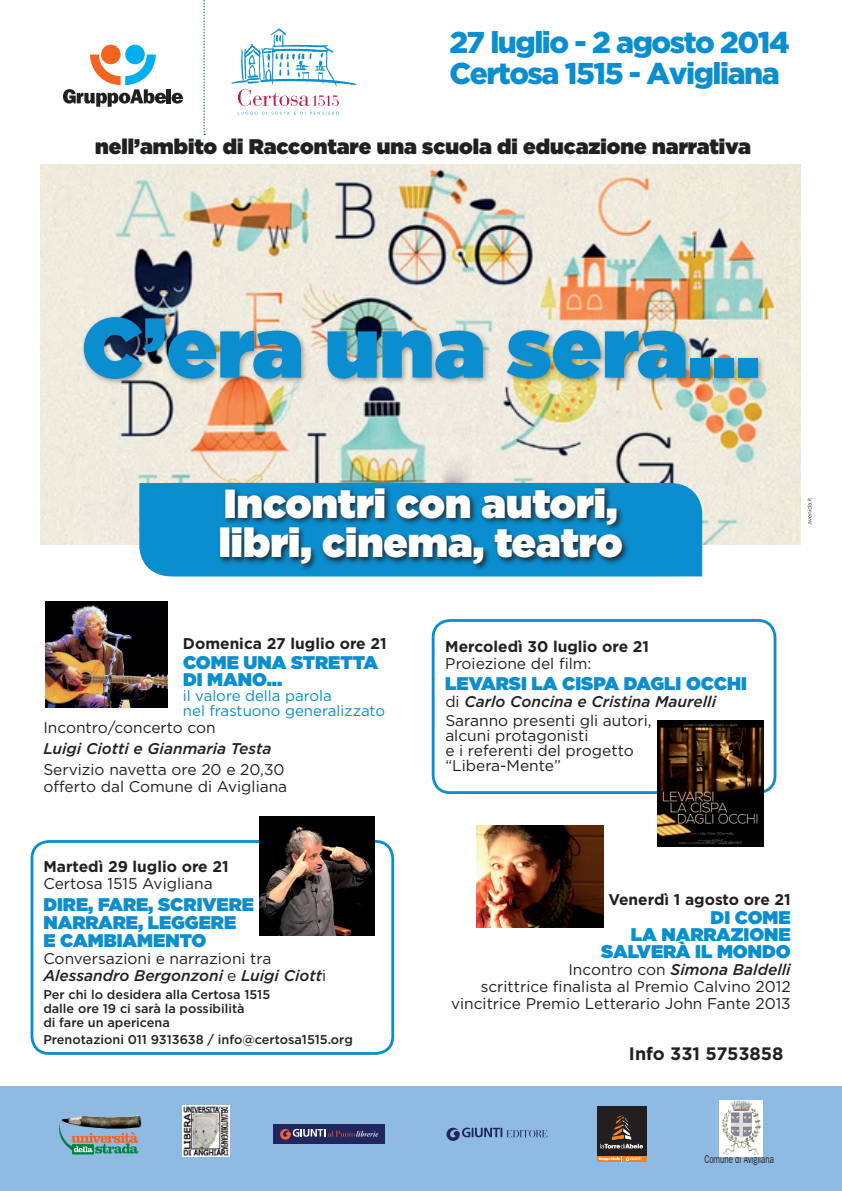
<style>
.page{position:relative;width:842px;height:1191px;background:#fff}
.page>*{position:absolute;margin:0;border:0;box-sizing:border-box;transform-origin:0 0}
.t1{font:900 84.6px "Gotham";color:#0a8ecf}
.t2{font:900 40.6px/39.5px "Gotham";color:#fff}
.t3{font:900 30.1px/31px "Gotham";letter-spacing:-.05em;color:#0a8ecf}
.t4{font:900 21.2px "Gotham";color:#231f20}
.t5{font:900 18.3px/16.9px "Gotham";color:#0a8ecf}
.t6{font:700 18px "Gotham";color:#231f20}
.t7{font:15.5px/16.9px "Gotham";color:#231f20}
.t8{font:italic 500 15.5px/16.9px "Gotham";color:#231f20}
.t9{font:700 15.5px "Gotham";color:#231f20}
.t10{font:15px/15px "Gotham";color:#0a8ecf}
.t11{font:500 12.7px/14.1px "Gotham";color:#231f20}
.t12{font:11.3px "ITC Franklin Gothic Std";color:#231f20;scale:.7 1}
.s1{font-weight:400;font-style:normal}
.s2{font-weight:500;font-style:italic}
</style>
<div class="page">
<div style="left:0;top:1086px;width:842px;height:105px;background:#8fbbe3"></div>
<img style="left:41px;top:164px;width:759px;height:380px">
<div style="left:139px;top:483px;width:563px;height:93px;background:#0a8ecf"></div>
<div style="left:217px;top:485px;width:412px;height:86px;background:#231f20;opacity:.9"></div>
<svg style="left:238px;top:112px;width:101px;height:3px"></svg>
<svg style="left:238px;top:89px;width:101px;height:17px"></svg>
<img style="left:231px;top:28px;width:125px;height:59px">
<svg style="left:203px;top:0;width:2px;height:135px"></svg>
<div style="left:81px;top:314px;width:684px;height:72px;background:#231f20;opacity:.4"></div>
<hr style="left:167px;top:89px;width:4px;height:14px;background:#231f20">
<svg style="left:172px;top:93px;width:11px;height:11px"></svg>
<div style="left:101px;top:45px;width:20px;height:19px;background:#f36421;border-radius:50%"></div>
<svg style="left:63px;top:54px;width:103px;height:53px"></svg>
<div style="left:125px;top:45px;width:20px;height:19px;background:#00aeef;border-radius:50%"></div>
<svg style="left:597px;top:1155px;width:49px;height:7px"></svg>
<div style="left:597px;top:1106px;width:49px;height:49px;background:#231f20"></div>
<svg style="left:600px;top:1115px;width:43px;height:33px"></svg>
<svg style="left:598px;top:1155px;width:43px;height:7px"></svg>
<div style="left:273px;top:1124px;width:112px;height:20px;background:#22265f"></div>
<svg style="left:280px;top:1128px;width:98px;height:12px"></svg>
<svg style="left:446px;top:1127px;width:102px;height:14px"></svg>
<img style="left:182px;top:1105px;width:47px;height:51px">
<svg style="left:807px;top:498px;width:4px;height:26px"></svg>
<svg style="left:59px;top:1122px;width:79px;height:32px"></svg>
<img style="left:61px;top:1115px;width:81px;height:13px">
<div style="left:31px;top:840px;width:363px;height:214px;border:3px solid #0a8ecf;border-radius:17px"></div>
<div style="left:432px;top:619px;width:344px;height:175px;border:3px solid #0a8ecf;border-radius:17px"></div>
<img style="left:719px;top:1100px;width:43px;height:56px">
<img style="left:45px;top:601px;width:123px;height:106px">
<img style="left:657px;top:720px;width:106px;height:126px">
<img style="left:260px;top:816px;width:114px;height:119px">
<img style="left:476px;top:826px;width:127px;height:102px">
<h3 class="t3" style="left:449px;top:26px;width:342px">27 luglio - 2 agosto 2014<br>Certosa 1515 - Avigliana</h3>
<h3 class="t4" style="left:95px;top:131px;width:657px">nell’ambito di Raccontare una scuola di educazione narrativa</h3>
<h1 class="t1" style="left:82px;top:287px;width:679px">C’era una sera...</h1>
<h2 class="t2" style="left:219px;top:483px;width:405px">Incontri con autori, libri, cinema, teatro</h2>
<p class="t9" style="left:183px;top:633px;width:205px">Domenica 27 luglio ore 21</p>
<p class="t5" style="left:183px;top:653px;width:197px">Come una stretta di mano...</p>
<p class="t10" style="left:183px;top:688px;width:204px">il valore della parola<br>nel frastuono generalizzato</p>
<p class="t7" style="left:43px;top:719px;width:174px">Incontro/concerto con</p>
<p class="t8" style="left:43px;top:740px;width:230px">Luigi Ciotti e Gianmaria Testa</p>
<p class="t7" style="left:43px;top:761px;width:245px">Servizio navetta ore 20 e 20,30 offerto dal Comune di Avigliana</p>
<p class="t9" style="left:43px;top:856px;width:187px">Martedì 29 luglio ore 21</p>
<p class="t7" style="left:43px;top:874px;width:171px">Certosa 1515 Avigliana</p>
<p class="t5" style="left:43px;top:895px;width:80px">DIRE, FARE</p>
<p class="t5" style="left:148px;top:895px;width:82px">, SCRIVERE</p>
<p class="t5" style="left:43px;top:913px;width:15px">NARRARE</p>
<p class="t5" style="left:138px;top:913px;width:74px">, LEGGERE</p>
<p class="t5" style="left:43px;top:931px;width:95px">E CAM BIAMENTO</p>
<p class="t8" style="left:43px;top:949px;width:284px"><span class="s1">Conversazioni e narrazioni tra<br></span>Alessandro Bergonzoni <span class="s1">e</span> Luigi Ciott<span class="s1">i</span></p>
<p class="t11" style="left:43px;top:987px;width:228px">Per chi lo desidera alla Certosa 1515 dalle ore 19 ci sarà la possibilità<br>di fare un apericena</p>
<p class="t11" style="left:43px;top:1032px;width:311px">Prenotazioni 011 9313638 / info@certosa1515.org</p>
<p class="t9" style="left:445px;top:636px;width:205px">Mercoledì 30 luglio ore 21</p>
<p class="t7" style="left:445px;top:655px;width:148px">Proiezione del film:</p>
<p class="t5" style="left:445px;top:674px;width:51px">LEVARS</p>
<p class="t5" style="left:521px;top:674px;width:227px">I LA CISPA DAGLI OCCHI</p>
<p class="t8" style="left:445px;top:691px;width:272px;line-height:19px"><span class="s1">di</span> Carlo Concina e Cristina Maurelli<br><span class="s1">Saranno presenti gli autori,</span></p>
<p class="t7" style="left:445px;top:727px;width:190px;line-height:15px">alcuni protagonisti<br>e i referenti del progetto “Libera-Mente”</p>
<p class="t9" style="left:608px;top:889px;width:184px">Venerdì 1 agosto ore 21</p>
<p class="t5" style="left:601px;top:909px;width:191px;text-align:right">Di come<br>la narrazione salverà il mondo</p>
<p class="t7" style="left:451px;top:961px;width:341px;text-align:right">Incontro con <span class="s2">Simona Baldelli<br></span>scrittrice finalista al Premio Calvino 2012 vincitrice Premio Letterario John Fante 2013</p>
<p class="t6" style="left:629px;top:1041px;width:156px">Info 331 5753858</p>
<p class="t12" style="left:704px;top:1152px;width:101px">Comune di Avigliana</p>
</div>
